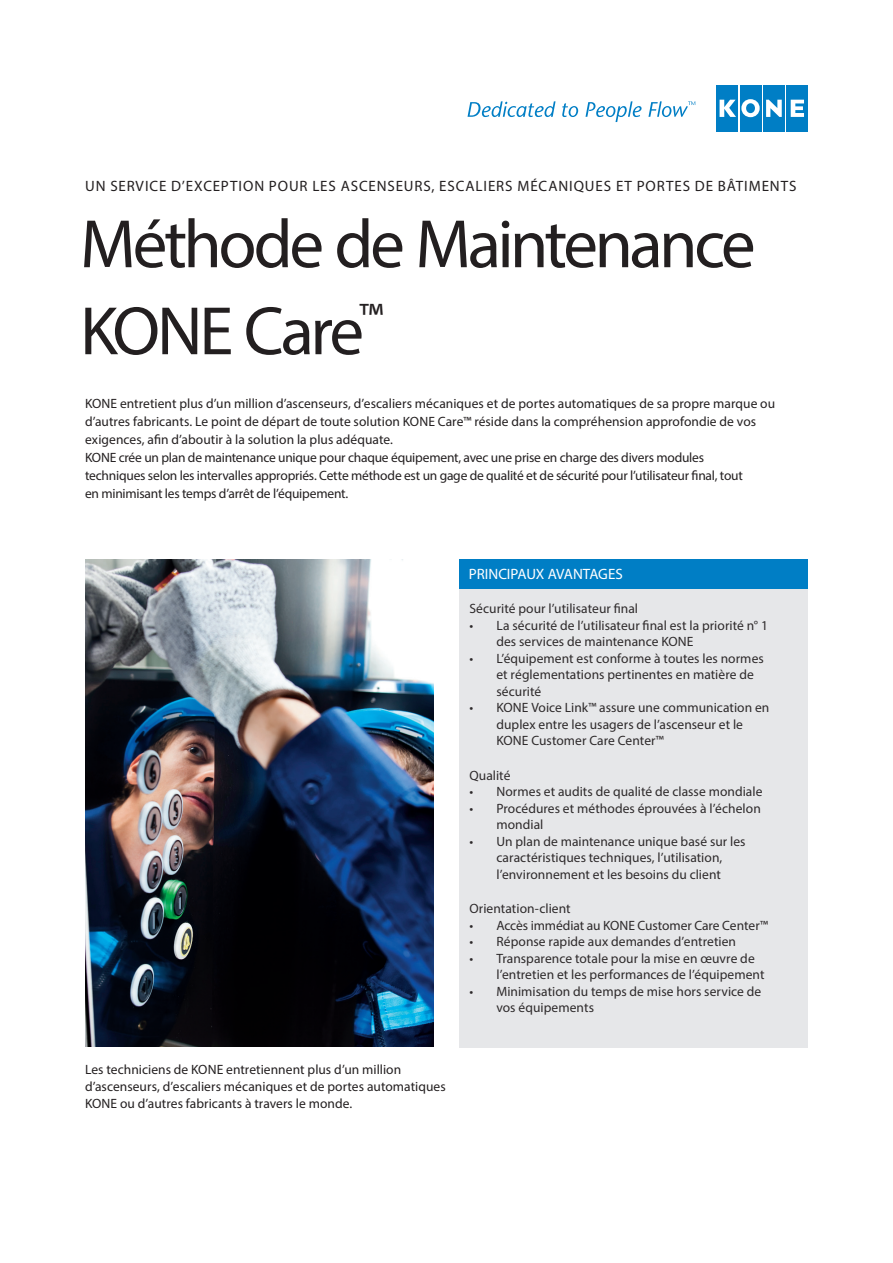
<style>
.page{position:relative;width:893px;height:1263px;background:#fff}
.page>*{position:absolute;margin:0;border:0;box-sizing:border-box;transform-origin:0 0}
.Heading_cover_small{font:69px "Myriad Pro";letter-spacing:-.045em;color:#231f20}
.Subheading_cover{font:15px "Myriad Pro";letter-spacing:.06em;color:#231f20}
._12_larger_body_text{font:15px "Myriad Pro";letter-spacing:-.01em;color:#fff}
._5_main_body_text_9{font:13.5px/16.5px "Myriad Pro";color:#231f20}
._14_captions_stone_s{font:13.5px/16.8px "Myriad Pro";letter-spacing:.005em;color:#231f20}
</style>
<div class="page">
<div style="left:716px;top:85px;width:22px;height:46px;background:#007ec5"></div>
<div style="left:763px;top:85px;width:21px;height:46px;background:#007ec5"></div>
<svg style="left:766px;top:100px;width:16px;height:17px"></svg>
<div style="left:740px;top:85px;width:21px;height:46px;background:#007ec5"></div>
<svg style="left:720px;top:99px;width:40px;height:18px"></svg>
<div style="left:787px;top:85px;width:21px;height:46px;background:#007ec5"></div>
<svg style="left:791px;top:100px;width:13px;height:17px"></svg>
<svg style="left:467px;top:101px;width:89px;height:16px"></svg>
<svg style="left:562px;top:103px;width:16px;height:14px"></svg>
<svg style="left:585px;top:101px;width:57px;height:21px"></svg>
<svg style="left:648px;top:101px;width:47px;height:16px"></svg>
<div style="left:459px;top:589px;width:349px;height:458px;background:#e6e7e9"></div>
<div style="left:459px;top:560px;width:349px;height:29px;background:#007ec5"></div>
<img style="left:85px;top:559px;width:349px;height:487px">
<p class="Subheading_cover" style="left:85px;top:177px;width:713px">UN SERVICE D’EXCEPTION POUR LES ASCENSEURS, ESCALIERS MÉCANIQUES ET PORTES DE BÂTIMENTS</p>
<p class="Heading_cover_small" style="left:80px;top:201px;width:677px">Méthode de Maintenance</p>
<p class="Heading_cover_small" style="left:80px;top:288px;width:305px">KONE Care<sup>™</sup></p>
<p class="_5_main_body_text_9" style="left:85px;top:394px;width:692px;line-height:18px">KONE entretient plus d’un million d’ascenseurs, d’escaliers mécaniques et de portes automatiques de sa propre marque ou d’autres fabricants. Le point de départ de toute solution KONE Care™ réside dans la compréhension approfondie de vos exigences, afin d’aboutir à la solution la plus adéquate.</p>
<p class="_5_main_body_text_9" style="left:85px;top:448px;width:659px;line-height:18px">KONE crée un plan de maintenance unique pour chaque équipement, avec une prise en charge des divers modules techniques selon les intervalles appropriés. Cette méthode est un gage de qualité et de sécurité pour l’utilisateur final, tout en minimisant les temps d’arrêt de l’équipement.</p>
<p class="_12_larger_body_text" style="left:469px;top:564px;width:155px">PRINCIPAUX AVANTAGES</p>
<p class="_14_captions_stone_s" style="left:85px;top:1061px;width:362px">Les techniciens de KONE entretiennent plus d’un million d’ascenseurs, d’escaliers mécaniques et de portes automatiques<br>KONE ou d’autres fabricants à travers le monde.</p>
<p class="_5_main_body_text_9" style="left:469px;top:600px;width:170px">Sécurité pour l’utilisateur final</p>
<p class="_5_main_body_text_9" style="left:496px;top:617px;width:273px;text-indent:-27px">• La sécurité de l’utilisateur final est la priorité n° 1 des services de maintenance KONE</p>
<p class="_5_main_body_text_9" style="left:496px;top:650px;width:269px;text-indent:-27px">• L’équipement est conforme à toutes les normes et réglementations pertinentes en matière de sécurité</p>
<p class="_5_main_body_text_9" style="left:496px;top:699px;width:274px;text-indent:-27px">• KONE Voice Link™ assure une communication en duplex entre les usagers de l’ascenseur et le<br>KONE Customer Care Center™</p>
<p class="_5_main_body_text_9" style="left:469px;top:767px;width:43px">Qualité</p>
<p class="_5_main_body_text_9" style="left:469px;top:783px;width:295px">• Normes et audits de qualité de classe mondiale</p>
<p class="_5_main_body_text_9" style="left:496px;top:800px;width:266px;text-indent:-27px">• Procédures et méthodes éprouvées à l’échelon mondial</p>
<p class="_5_main_body_text_9" style="left:469px;top:833px;width:278px;text-align:center">• Un plan de maintenance unique basé sur les caractéristiques techniques, l’utilisation, l’environnement et les besoins du client</p>
<p class="_5_main_body_text_9" style="left:469px;top:900px;width:103px">Orientation-client</p>
<p class="_5_main_body_text_9" style="left:469px;top:917px;width:300px">• Accès immédiat au KONE Customer Care Center™</p>
<p class="_5_main_body_text_9" style="left:469px;top:933px;width:268px">• Réponse rapide aux demandes d’entretien</p>
<p class="_5_main_body_text_9" style="left:496px;top:950px;width:270px;text-indent:-27px">• Transparence totale pour la mise en œuvre de l’entretien et les performances de l’équipement</p>
<p class="_5_main_body_text_9" style="left:496px;top:983px;width:266px;text-indent:-27px">• Minimisation du temps de mise hors service de vos équipements</p>
</div>
